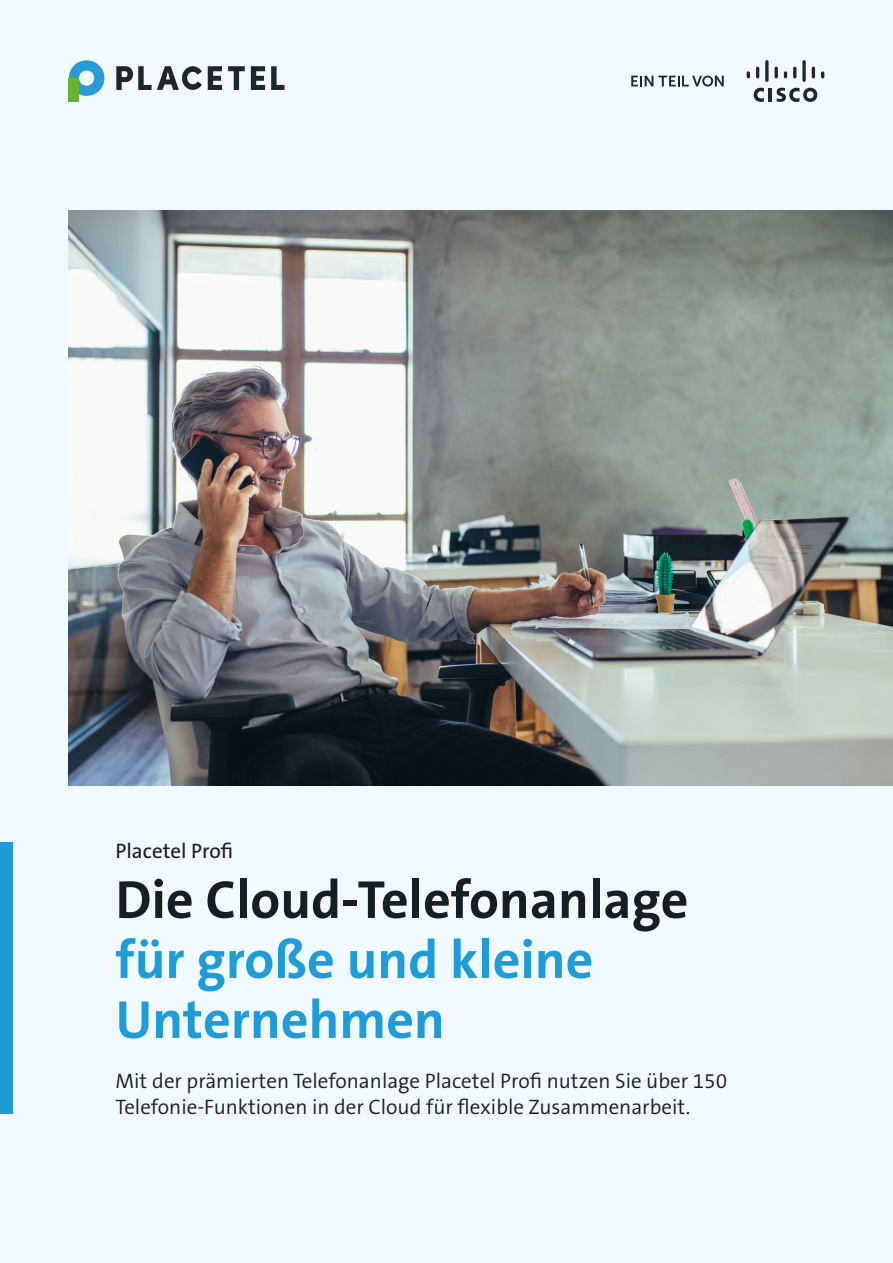
<style>
.page{position:relative;width:893px;height:1263px;background:#f0f9fd}
.page>*{position:absolute;margin:0;border:0;box-sizing:border-box;transform-origin:0 0}
.t1{font:700 54px/60px "The Sans B7";color:#1d9cd8}
.t2{font:700 54px "The Sans B7";color:#151d25}
.t3{font:300 21px/25.2px "The Sans B4";color:#151d25}
.t4{font:21px "The Sans B5 Plain";color:#151d25}
</style>
<div class="page">
<div style="left:0;top:842px;width:13px;height:271px;background:#1d9cd8"></div>
<img style="left:68px;top:210px;width:825px;height:576px">
<svg style="left:69px;top:60px;width:35px;height:36px"></svg>
<div style="left:69px;top:78px;width:10px;height:24px;background:#69b22e"></div>
<svg style="left:116px;top:66px;width:86px;height:24px"></svg>
<svg style="left:208px;top:66px;width:14px;height:24px"></svg>
<svg style="left:228px;top:66px;width:17px;height:24px"></svg>
<svg style="left:251px;top:66px;width:14px;height:24px"></svg>
<svg style="left:271px;top:66px;width:13px;height:24px"></svg>
<svg style="left:753px;top:88px;width:11px;height:14px"></svg>
<svg style="left:776px;top:88px;width:42px;height:14px"></svg>
<svg style="left:802px;top:60px;width:4px;height:22px"></svg>
<hr style="left:769px;top:88px;width:3px;height:14px;background:#222529">
<svg style="left:812px;top:66px;width:3px;height:13px"></svg>
<svg style="left:765px;top:60px;width:13px;height:22px"></svg>
<svg style="left:756px;top:67px;width:3px;height:12px"></svg>
<svg style="left:793px;top:67px;width:3px;height:12px"></svg>
<svg style="left:747px;top:71px;width:3px;height:7px"></svg>
<svg style="left:821px;top:71px;width:3px;height:7px"></svg>
<svg style="left:784px;top:71px;width:3px;height:7px"></svg>
<svg style="left:631px;top:76px;width:93px;height:10px"></svg>
<p class="t4" style="left:116px;top:839px;width:119px">Placetel Profi</p>
<h1 class="t2" style="left:116px;top:871px;width:574px">Die Cloud-Telefonanlage</h1>
<h1 class="t1" style="left:116px;top:931px;width:479px">für große und kleine<br>Unternehmen</h1>
<p class="t3" style="left:116px;top:1069px;width:613px">Mit der prämierten Telefonanlage Placetel Profi nutzen Sie über 150<br>Telefonie-Funktionen in der Cloud für flexible Zusammenarbeit.</p>
</div>
